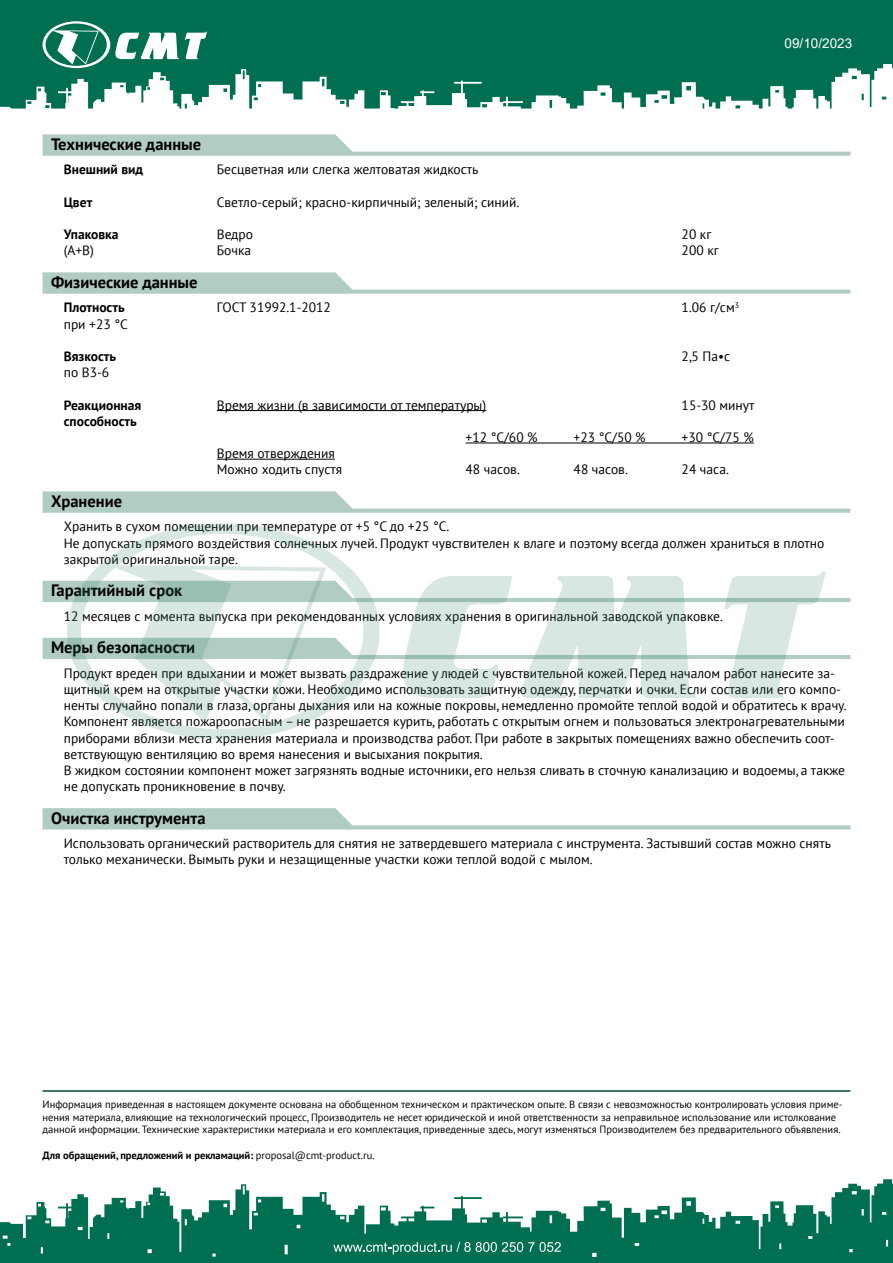
<style>
.page{position:relative;width:893px;height:1263px;background:#fff}
.page>*{position:absolute;margin:0;border:0;box-sizing:border-box;transform-origin:0 0}
.t1{font:700 16.5px "PT Sans";color:#000}
.t2{font:13.5px/16.2px "PT Sans";color:#000}
.t3{font:700 13.5px/16.2px "PT Sans";color:#000}
.t4{font:13.5px "Arial";color:#fff}
.t5{font:10.5px/12.6px "PT Sans";color:#000}
.t6{font:700 10.5px "PT Sans";color:#000}
.s1{font-weight:400}
</style>
<div class="page">
<svg style="left:0;top:0;width:893px;height:109px;background:#25846a"></svg>
<svg style="left:0;top:1179px;width:893px;height:84px;fill:#006f51"></svg>
<svg style="left:185px;top:32px;width:22px;height:27px"></svg>
<svg style="left:43px;top:21px;width:136px;height:47px"></svg>
<svg style="left:333px;top:1242px;width:228px;height:12px;background:#398f78"></svg>
<svg style="left:43px;top:272px;width:807px;height:22px"></svg>
<hr style="left:217px;top:410px;width:269px;height:1px;background:#000">
<hr style="left:466px;top:443px;width:288px;height:1px;background:#000">
<hr style="left:217px;top:459px;width:118px;height:1px;background:#000">
<svg style="left:43px;top:134px;width:807px;height:22px"></svg>
<svg style="left:43px;top:808px;width:807px;height:21px"></svg>
<svg style="left:43px;top:491px;width:807px;height:22px"></svg>
<hr style="left:43px;top:1090px;width:807px;height:2px;background:#004b34">
<svg style="left:100px;top:523px;width:246px;height:217px"></svg>
<svg style="left:43px;top:565px;width:807px;height:158px"></svg>
<p class="t4" style="left:785px;top:34px;width:69px">09/10/2023</p>
<p class="t1" style="left:51px;top:133px;width:152px">Технические данные</p>
<p class="t3" style="left:64px;top:161px;width:81px">Внешний вид</p>
<p class="t3" style="left:64px;top:194px;width:30px">Цвет</p>
<p class="t3" style="left:64px;top:226px;width:56px">Упаковка</p>
<p class="t2" style="left:64px;top:242px;width:32px">(А+В)</p>
<p class="t1" style="left:51px;top:271px;width:148px">Физические данные</p>
<p class="t3" style="left:64px;top:299px;width:62px">Плотность</p>
<p class="t2" style="left:64px;top:315px;width:66px">при +23 °С</p>
<p class="t3" style="left:64px;top:348px;width:54px">Вязкость</p>
<p class="t2" style="left:64px;top:364px;width:47px">по В3-6</p>
<p class="t3" style="left:64px;top:396px;width:79px">Реакционная способность</p>
<p class="t1" style="left:51px;top:490px;width:73px">Хранение</p>
<p class="t2" style="left:217px;top:161px;width:263px">Бесцветная или слегка желтоватая жидкость</p>
<p class="t2" style="left:217px;top:194px;width:304px">Светло-серый; красно-кирпичный; зеленый; синий.</p>
<p class="t2" style="left:217px;top:226px;width:38px">Ведро</p>
<p class="t2" style="left:682px;top:226px;width:31px">20 кг</p>
<p class="t2" style="left:217px;top:242px;width:36px">Бочка</p>
<p class="t2" style="left:682px;top:242px;width:39px">200 кг</p>
<p class="t2" style="left:217px;top:299px;width:116px">ГОСТ 31992.1-2012</p>
<p class="t2" style="left:682px;top:299px;width:59px">1.06 г/см<sup>3</sup></p>
<p class="t2" style="left:682px;top:348px;width:50px">2,5 Па•с</p>
<p class="t2" style="left:217px;top:396px;width:271px">Время жизни (в зависимости от температуры)</p>
<p class="t2" style="left:682px;top:396px;width:74px">15-30 минут</p>
<p class="t2" style="left:466px;top:429px;width:74px">+12 °С/60 %</p>
<p class="t2" style="left:574px;top:429px;width:74px">+23 °С/50 %</p>
<p class="t2" style="left:682px;top:429px;width:74px">+30 °С/75 %</p>
<p class="t2" style="left:217px;top:445px;width:127px">Время отверждения<br>Можно ходить спустя</p>
<p class="t2" style="left:466px;top:461px;width:56px">48 часов.</p>
<p class="t2" style="left:574px;top:461px;width:56px">48 часов.</p>
<p class="t2" style="left:682px;top:461px;width:49px">24 часа.</p>
<p class="t2" style="left:64px;top:518px;width:762px">Хранить в сухом помещении при температуре от +5 °С до +25 °С.<br>Не допускать прямого воздействия солнечных лучей. Продукт чувствителен к влаге и поэтому всегда должен храниться в плотно закрытой оригинальной таре.</p>
<p class="t1" style="left:51px;top:580px;width:133px">Гарантийный срок</p>
<p class="t2" style="left:64px;top:608px;width:661px">12 месяцев с момента выпуска при рекомендованных условиях хранения в оригинальной заводской упаковке.</p>
<p class="t1" style="left:51px;top:636px;width:146px">Меры безопасности</p>
<p class="t2" style="left:64px;top:665px;width:784px">Продукт вреден при вдыхании и может вызвать раздражение у людей с чувствительной кожей. Перед началом работ нанесите за&shy;щитный крем на открытые участки кожи. Необходимо использовать защитную одежду, перчатки и очки. Если состав или его компо&shy;ненты случайно попали в глаза, органы дыхания или на кожные покровы, немедленно промойте теплой водой и обратитесь к врачу.<br>Компонент является пожароопасным – не разрешается курить, работать с открытым огнем и пользоваться электронагревательными приборами вблизи места хранения материала и производства работ. При работе в закрытых помещениях важно обеспечить соот&shy;ветствующую вентиляцию во время нанесения и высыхания покрытия.<br>В жидком состоянии компонент может загрязнять водные источники, его нельзя сливать в сточную канализацию и водоемы, а также не допускать проникновение в почву.</p>
<p class="t1" style="left:51px;top:807px;width:156px">Очистка инструмента</p>
<p class="t2" style="left:64px;top:835px;width:769px">Использовать органический растворитель для снятия не затвердевшего материала с инструмента. Застывший состав можно снять только механически. Вымыть руки и незащищенные участки кожи теплой водой с мылом.</p>
<p class="t5" style="left:43px;top:1098px;width:801px">Информация приведенная в настоящем документе основана на обобщенном техническом и практическом опыте. В связи с невозможностью контролировать условия приме&shy;нения материала, влияющие на технологический процесс, Производитель не несет юридической и иной ответственности за неправильное использование или истолкование данной информации. Технические характеристики материала и его комплектация, приведенные здесь, могут изменяться Производителем без предварительного объявления.</p>
<p class="t6" style="left:43px;top:1148px;width:334px">Для обращений, предложений и рекламаций: <span class="s1">proposal@cmt-product.ru.</span></p>
</div>
